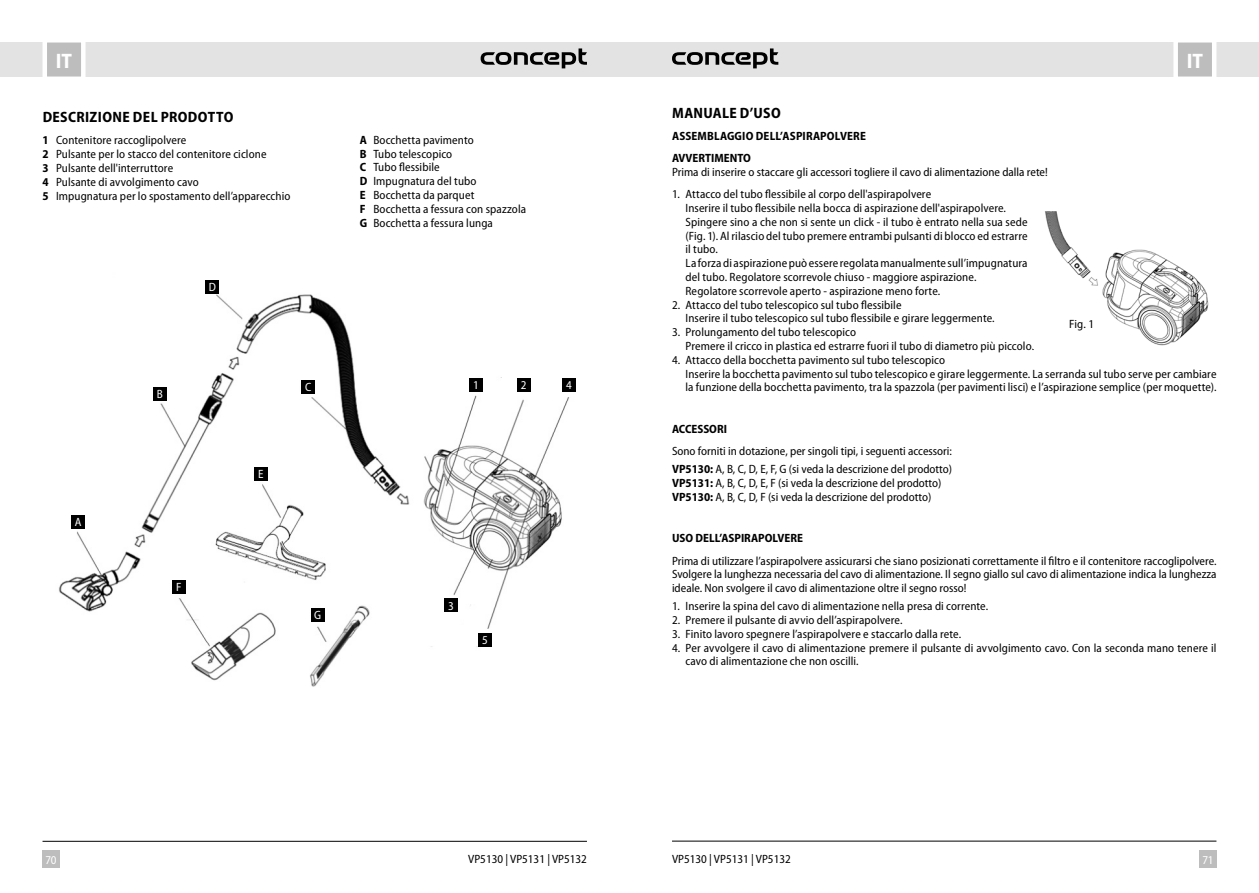
<style>
.page{position:relative;width:1259px;height:893px;background:#fff}
.page>*{position:absolute;margin:0;border:0;box-sizing:border-box;transform-origin:0 0}
.t1{font:700 semi-condensed 21px "Myriad Pro";color:#fff}
.Nadpis_odsazení_2_mm{font:700 semi-condensed 15px "Myriad Pro";letter-spacing:.025em;color:#000}
.Paragraph_Style_2{font:semi-condensed 12px/13.8px "Myriad Pro";letter-spacing:.005em;color:#000;text-align:justify}
.Text_odsazení_na_odr{font:semi-condensed 12px/13.8px "Myriad Pro";letter-spacing:.01em;color:#000}
.text{font:semi-condensed 12px "Myriad Pro";color:#000}
.Paragraph_Style_2-2{font:700 semi-condensed 12px "Myriad Pro";color:#000}
.Nadpis_moje_CZ{font:700 semi-condensed 12px "Myriad Pro";letter-spacing:.015em;color:#000}
.cislo_u_popisu{font:semi-condensed 12px "Myriad Pro";color:#fff}
.Odrážky-moje_bold{font:semi-condensed 12px "Myriad Pro";color:#000}
.s1{font-weight:700}
</style>
<div class="page">
<div style="left:629px;top:43px;width:630px;height:34px;background:#e3e3e3"></div>
<div style="left:0;top:43px;width:629px;height:34px;background:#e3e3e3"></div>
<div style="left:43px;top:850px;width:17px;height:17px;background:#bdbdbd"></div>
<div style="left:1199px;top:850px;width:17px;height:17px;background:#bdbdbd"></div>
<svg style="left:1171px;top:42px;width:47px;height:35px;background:#cecece"></svg>
<svg style="left:40px;top:42px;width:48px;height:35px;background:#cecece"></svg>
<hr style="left:672px;top:841px;width:544px;height:1px;background:#000">
<hr style="left:43px;top:841px;width:544px;height:1px;background:#000">
<svg style="left:480px;top:48px;width:107px;height:20px"></svg>
<svg style="left:672px;top:48px;width:106px;height:20px"></svg>
<img style="left:59px;top:280px;width:517px;height:407px">
<div style="left:469px;top:378px;width:14px;height:14px;background:#000"></div>
<div style="left:517px;top:378px;width:13px;height:14px;background:#000"></div>
<div style="left:562px;top:378px;width:13px;height:14px;background:#000"></div>
<div style="left:444px;top:598px;width:14px;height:14px;background:#000"></div>
<div style="left:478px;top:633px;width:14px;height:14px;background:#000"></div>
<div style="left:311px;top:608px;width:13px;height:13px;background:#000"></div>
<div style="left:172px;top:580px;width:13px;height:13px;background:#000"></div>
<div style="left:71px;top:515px;width:14px;height:13px;background:#000"></div>
<div style="left:254px;top:467px;width:13px;height:14px;background:#000"></div>
<div style="left:301px;top:380px;width:14px;height:14px;background:#000"></div>
<div style="left:153px;top:387px;width:13px;height:13px;background:#000"></div>
<div style="left:206px;top:280px;width:13px;height:14px;background:#000"></div>
<img style="left:1045px;top:211px;width:164px;height:135px">
<h1 class="t1" style="left:56px;top:50px;width:18px">IT</h1>
<h1 class="t1" style="left:1186px;top:50px;width:18px">IT</h1>
<p class="Nadpis_odsazení_2_mm" style="left:43px;top:109px;width:192px">DESCRIZIONE DEL PRODOTTO</p>
<p class="Paragraph_Style_2" style="left:43px;top:134px;width:145px"><span class="s1">1</span> Contenitore raccoglipolvere</p>
<p class="Paragraph_Style_2" style="left:43px;top:147px;width:225px"><span class="s1">2</span> Pulsante per lo stacco del contenitore ciclone</p>
<p class="Paragraph_Style_2" style="left:43px;top:161px;width:132px"><span class="s1">3</span> Pulsante dell'interruttore</p>
<p class="Paragraph_Style_2" style="left:43px;top:175px;width:158px"><span class="s1">4</span> Pulsante di avvolgimento cavo</p>
<p class="Paragraph_Style_2" style="left:43px;top:189px;width:249px"><span class="s1">5</span> Impugnatura per lo spostamento dell’apparecchio</p>
<p class="cislo_u_popisu" style="left:209px;top:281px;width:9px">D</p>
<p class="cislo_u_popisu" style="left:75px;top:516px;width:8px">A</p>
<p class="cislo_u_popisu" style="left:157px;top:388px;width:8px">B</p>
<p class="cislo_u_popisu" style="left:176px;top:580px;width:7px">F</p>
<p class="cislo_u_popisu" style="left:258px;top:468px;width:7px">E</p>
<p class="cislo_u_popisu" style="left:305px;top:381px;width:8px">C</p>
<p class="cislo_u_popisu" style="left:314px;top:608px;width:8px">G</p>
<p class="Paragraph_Style_2" style="left:360px;top:133px;width:115px"><span class="s1">A</span> Bocchetta pavimento</p>
<p class="Paragraph_Style_2" style="left:360px;top:147px;width:94px"><span class="s1">B</span> Tubo telescopico</p>
<p class="Paragraph_Style_2" style="left:360px;top:161px;width:81px"><span class="s1">C</span> Tubo flessibile</p>
<p class="Paragraph_Style_2" style="left:360px;top:175px;width:118px"><span class="s1">D</span> Impugnatura del tubo</p>
<p class="Paragraph_Style_2" style="left:360px;top:188px;width:116px"><span class="s1">E</span> Bocchetta da parquet</p>
<p class="Paragraph_Style_2" style="left:360px;top:202px;width:168px"><span class="s1">F</span> Bocchetta a fessura con spazzola</p>
<p class="Paragraph_Style_2" style="left:360px;top:216px;width:135px"><span class="s1">G</span> Bocchetta a fessura lunga</p>
<p class="cislo_u_popisu" style="left:473px;top:379px;width:7px">1</p>
<p class="cislo_u_popisu" style="left:521px;top:379px;width:7px">2</p>
<p class="cislo_u_popisu" style="left:566px;top:379px;width:7px">4</p>
<p class="cislo_u_popisu" style="left:448px;top:599px;width:7px">3</p>
<p class="cislo_u_popisu" style="left:482px;top:634px;width:7px">5</p>
<p class="Nadpis_odsazení_2_mm" style="left:672px;top:104px;width:110px">MANUALE D’USO</p>
<p class="Nadpis_moje_CZ" style="left:672px;top:129px;width:195px">ASSEMBLAGGIO DELL’ASPIRAPOLVERE</p>
<p class="Paragraph_Style_2-2" style="left:672px;top:151px;width:80px">AVVERTIMENTO</p>
<p class="Paragraph_Style_2" style="left:672px;top:165px;width:377px">Prima di inserire o staccare gli accessori togliere il cavo di alimentazione dalla rete!</p>
<p class="Paragraph_Style_2" style="left:672px;top:188px;width:261px">1. Attacco del tubo flessibile al corpo dell'aspirapolvere</p>
<p class="Text_odsazení_na_odr" style="left:685px;top:201px;width:322px">Inserire il tubo flessibile nella bocca di aspirazione dell'aspirapolvere.</p>
<p class="Text_odsazení_na_odr" style="left:685px;top:215px;width:344px;text-align:justify">Spingere sino a che non si sente un click - il tubo è entrato nella sua sede (Fig. 1). Al rilascio del tubo premere entrambi pulsanti di blocco ed estrarre il tubo.</p>
<p class="Text_odsazení_na_odr" style="left:685px;top:257px;width:344px">La forza di aspirazione può essere regolata manualmente sull’impugnatura del tubo. Regolatore scorrevole chiuso - maggiore aspirazione.</p>
<p class="Text_odsazení_na_odr" style="left:685px;top:284px;width:256px">Regolatore scorrevole aperto - aspirazione meno forte.</p>
<p class="Paragraph_Style_2" style="left:672px;top:298px;width:231px">2. Attacco del tubo telescopico sul tubo flessibile</p>
<p class="Text_odsazení_na_odr" style="left:685px;top:312px;width:311px">Inserire il tubo telescopico sul tubo flessibile e girare leggermente.</p>
<p class="Paragraph_Style_2" style="left:672px;top:326px;width:186px">3. Prolungamento del tubo telescopico</p>
<p class="Text_odsazení_na_odr" style="left:685px;top:339px;width:350px">Premere il cricco in plastica ed estrarre fuori il tubo di diametro più piccolo.</p>
<p class="Paragraph_Style_2" style="left:672px;top:353px;width:274px">4. Attacco della bocchetta pavimento sul tubo telescopico</p>
<p class="Text_odsazení_na_odr" style="left:685px;top:367px;width:532px">Inserire la bocchetta pavimento sul tubo telescopico e girare leggermente. La serranda sul tubo serve per cambiare la funzione della bocchetta pavimento, tra la spazzola (per pavimenti lisci) e l’aspirazione semplice (per moquette).</p>
<p class="Paragraph_Style_2-2" style="left:672px;top:422px;width:56px">ACCESSORI</p>
<p class="Paragraph_Style_2" style="left:672px;top:445px;width:281px">Sono forniti in dotazione, per singoli tipi, i seguenti accessori:</p>
<p class="text" style="left:672px;top:463px;width:282px"><span class="s1">VP5130:</span> A, B, C, D, E, F, G (si veda la descrizione del prodotto)</p>
<p class="text" style="left:672px;top:477px;width:271px"><span class="s1">VP5131:</span> A, B, C, D, E, F (si veda la descrizione del prodotto)</p>
<p class="text" style="left:672px;top:490px;width:261px"><span class="s1">VP5130:</span> A, B, C, D, F (si veda la descrizione del prodotto)</p>
<p class="Paragraph_Style_2-2" style="left:672px;top:531px;width:132px">USO DELL’ASPIRAPOLVERE</p>
<p class="Paragraph_Style_2" style="left:672px;top:554px;width:546px">Prima di utilizzare l’aspirapolvere assicurarsi che siano posizionati correttamente il filtro e il contenitore raccoglipolvere.<br>Svolgere la lunghezza necessaria del cavo di alimentazione. Il segno giallo sul cavo di alimentazione indica la lunghezza ideale. Non svolgere il cavo di alimentazione oltre il segno rosso!</p>
<p class="Paragraph_Style_2" style="left:672px;top:600px;width:318px">1. Inserire la spina del cavo di alimentazione nella presa di corrente.</p>
<p class="Paragraph_Style_2" style="left:672px;top:613px;width:232px">2. Premere il pulsante di avvio dell’aspirapolvere.</p>
<p class="Paragraph_Style_2" style="left:672px;top:627px;width:290px">3. Finito lavoro spegnere l’aspirapolvere e staccarlo dalla rete.</p>
<p class="Paragraph_Style_2" style="left:685px;top:641px;width:532px;text-indent:-14px">4. Per avvolgere il cavo di alimentazione premere il pulsante di avvolgimento cavo. Con la seconda mano tenere il cavo di alimentazione che non oscilli.</p>
<p class="Odrážky-moje_bold" style="left:1069px;top:318px;width:26px">Fig. 1</p>
<p class="Paragraph_Style_2" style="left:468px;top:852px;width:120px">VP5130 | VP5131 | VP5132</p>
<p class="Paragraph_Style_2" style="left:672px;top:852px;width:120px">VP5130 | VP5131 | VP5132</p>
<p class="cislo_u_popisu" style="left:45px;top:853px;width:13px">70</p>
<p class="cislo_u_popisu" style="left:1202px;top:853px;width:13px">71</p>
</div>
